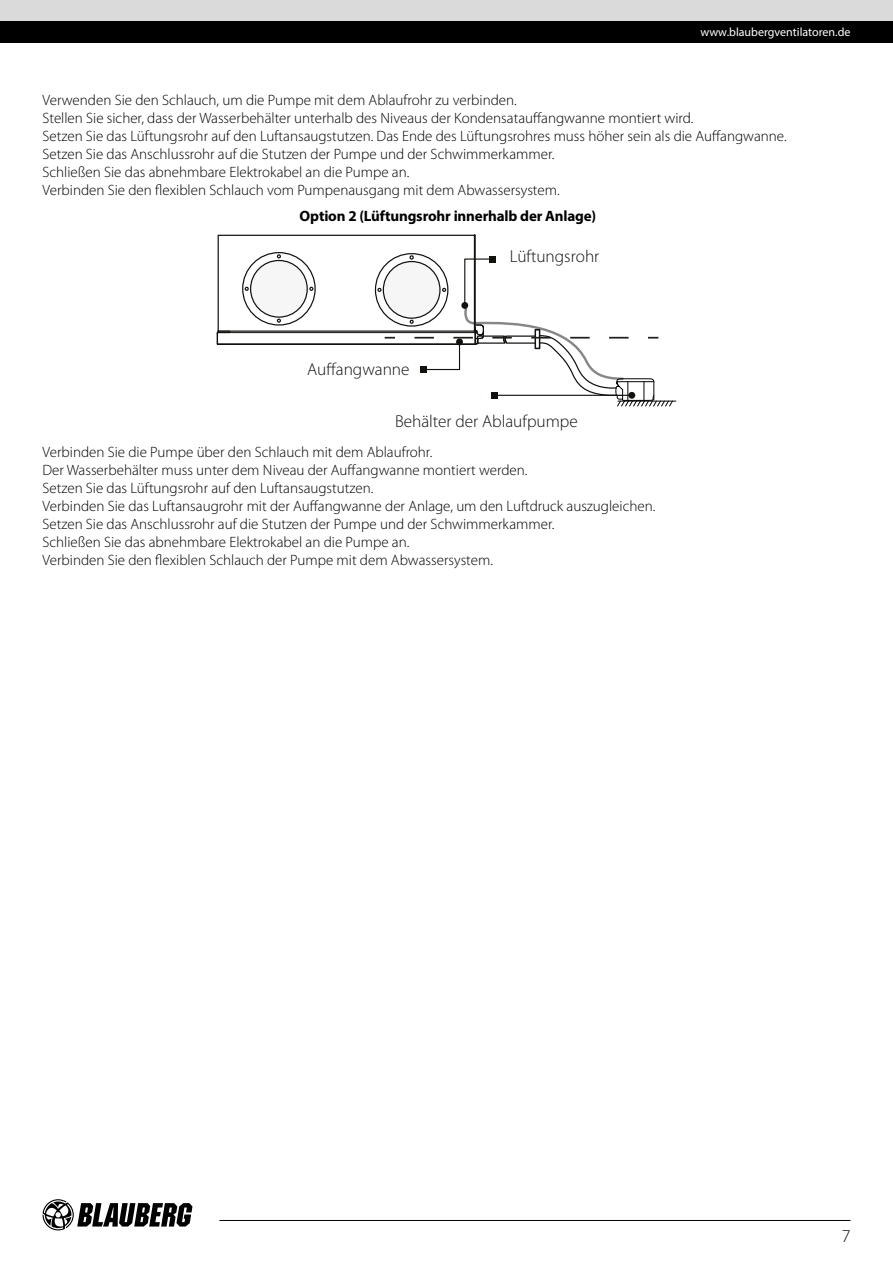
<style>
.page{position:relative;width:893px;height:1263px;background:#fff}
.page>*{position:absolute;margin:0;border:0;box-sizing:border-box;transform-origin:0 0}
.t1{font:300 18px "Myriad Pro";color:#000}
.t2{font:300 17.25px "Myriad Pro";color:#13110e}
.t3{font:300 15px/18px "Myriad Pro";color:#000}
.t4{font:700 15px "Myriad Pro";letter-spacing:-.01em;color:#000}
.t5{font:12px "Myriad Pro";color:#fff}
</style>
<div class="page">
<div style="left:0;top:0;width:893px;height:21px;background:#dadada"></div>
<div style="left:0;top:21px;width:893px;height:22px;background:#000"></div>
<svg style="left:43px;top:1199px;width:149px;height:31px"></svg>
<hr style="left:219px;top:1220px;width:631px;height:1px;background:#000">
<hr style="left:618px;top:401px;width:58px;height:1px;background:#020303">
<svg style="left:217px;top:234px;width:456px;height:173px"></svg>
<p class="t5" style="left:700px;top:25px;width:152px">www.blaubergventilatoren.de</p>
<p class="t3" style="left:43px;top:91px;width:746px">Verwenden Sie den Schlauch, um die Pumpe mit dem Ablaufrohr zu verbinden.<br>Stellen Sie sicher, dass der Wasserbehälter unterhalb des Niveaus der Kondensatauffangwanne montiert wird.<br>Setzen Sie das Lüftungsrohr auf den Luftansaugstutzen. Das Ende des Lüftungsrohres muss höher sein als die Auffangwanne.<br>Setzen Sie das Anschlussrohr auf die Stutzen der Pumpe und der Schwimmerkammer.<br>Schließen Sie das abnehmbare Elektrokabel an die Pumpe an.<br>Verbinden Sie den flexiblen Schlauch vom Pumpenausgang mit dem Abwassersystem.</p>
<p class="t4" style="left:299px;top:206px;width:298px">Option 2 (Lüftungsrohr innerhalb der Anlage)</p>
<p class="t2" style="left:307px;top:360px;width:104px">Auffangwanne</p>
<p class="t2" style="left:510px;top:247px;width:91px">Lüftungsrohr</p>
<p class="t2" style="left:395px;top:412px;width:184px">Behälter der Ablaufpumpe</p>
<p class="t3" style="left:43px;top:443px;width:614px">Verbinden Sie die Pumpe über den Schlauch mit dem Ablaufrohr.<br>Der Wasserbehälter muss unter dem Niveau der Auffangwanne montiert werden.<br>Setzen Sie das Lüftungsrohr auf den Luftansaugstutzen.<br>Verbinden Sie das Luftansaugrohr mit der Auffangwanne der Anlage, um den Luftdruck auszugleichen.<br>Setzen Sie das Anschlussrohr auf die Stutzen der Pumpe und der Schwimmerkammer.<br>Schließen Sie das abnehmbare Elektrokabel an die Pumpe an.<br>Verbinden Sie den flexiblen Schlauch der Pumpe mit dem Abwassersystem.</p>
<p class="t1" style="left:842px;top:1226px;width:10px">7</p>
</div>
